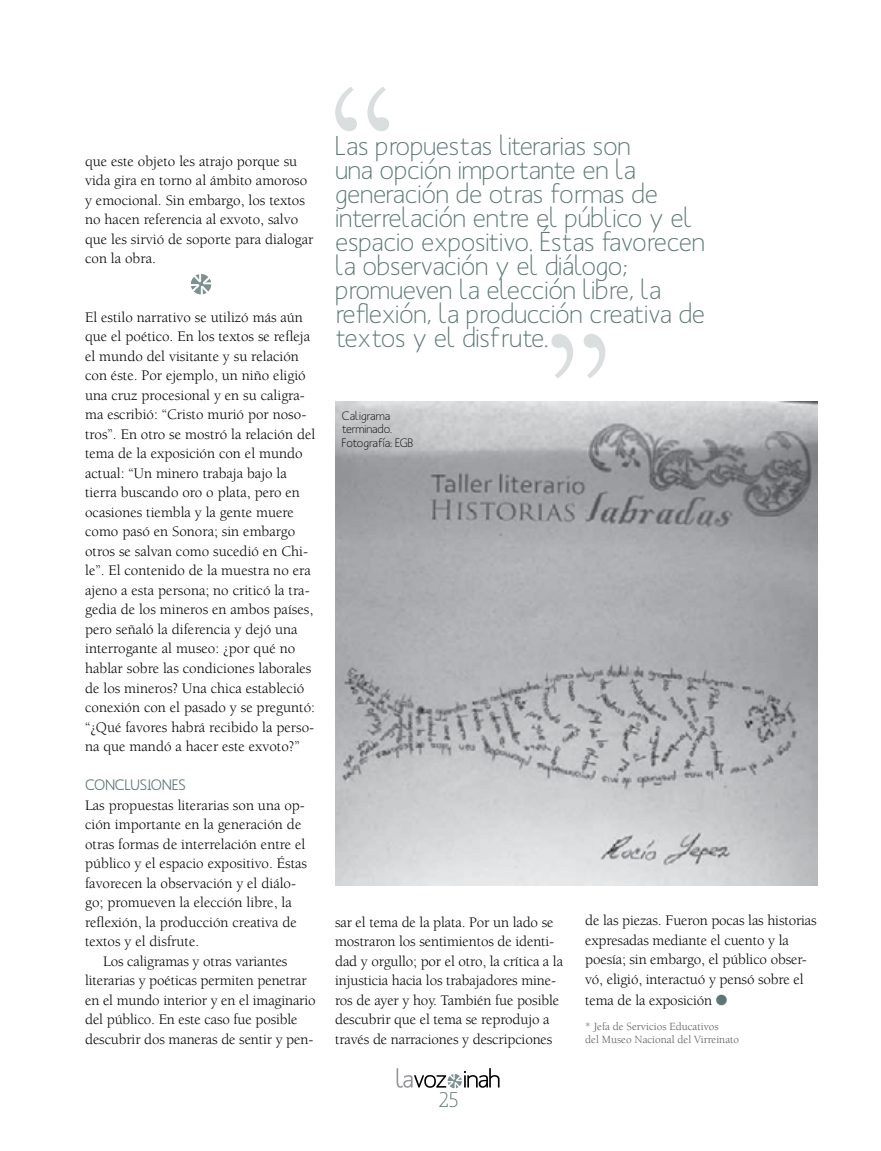
<style>
.page{position:relative;width:881px;height:1151px;background:#fff}
.page>*{position:absolute;margin:0;border:0;box-sizing:border-box;transform-origin:0 0}
.t1{font:27px/24px "Mank Sans 4";letter-spacing:-.01em;color:#5c7775}
.t2{font:21px "Mank Sans 4";color:#5c7775}
.t3{font:15px/19.5px "Berkeley Book 3";color:#000}
.t4{font:15px "Mank Sans Medium 3";color:#5c7775}
.t5{font:12px/13.5px "Mank Sans 4";color:#000}
.t6{font:11.25px/13.5px "Berkeley Book 3";color:#58595b}
.s1{color:#5c7775}
</style>
<div class="page">
<svg style="left:396px;top:1068px;width:103px;height:20px"></svg>
<img style="left:335px;top:401px;width:481px;height:484px">
<svg style="left:190px;top:274px;width:22px;height:21px"></svg>
<svg style="left:335px;top:87px;width:54px;height:44px"></svg>
<svg style="left:551px;top:334px;width:54px;height:44px"></svg>
<p class="t3" style="left:85px;top:151px;width:230px">que este objeto les atrajo porque su vida gira en torno al ámbito amoroso y emocional. Sin embargo, los textos no hacen referencia al exvoto, salvo que les sirvió de soporte para dialogar con la obra.</p>
<p class="t3" style="left:85px;top:307px;width:232px">El estilo narrativo se utilizó más aún que el poético. En los textos se refleja el mundo del visitante y su relación con éste. Por ejemplo, un niño eligió una cruz procesional y en su caligra&shy;ma escribió: “Cristo murió por noso&shy;tros”. En otro se mostró la relación del tema de la exposición con el mundo actual: “Un minero trabaja bajo la tierra buscando oro o plata, pero en ocasiones tiembla y la gente muere como pasó en Sonora; sin embargo otros se salvan como sucedió en Chi&shy;le”. El contenido de la muestra no era ajeno a esta persona; no criticó la tra&shy;gedia de los mineros en ambos países, pero señaló la diferencia y dejó una interrogante al museo: ¿por qué no hablar sobre las condiciones laborales de los mineros? Una chica estableció conexión con el pasado y se preguntó: “¿Qué favores habrá recibido la perso&shy;na que mandó a hacer este exvoto?”</p>
<p class="t4" style="left:85px;top:775px;width:102px">CONCLUSIONES</p>
<p class="t3" style="left:85px;top:795px;width:223px">Las propuestas literarias son una op&shy;ción importante en la generación de otras formas de interrelación entre el público y el espacio expositivo. Éstas favorecen la observación y el diálo&shy;go; promueven la elección libre, la reflexión, la producción creativa de textos y el disfrute.</p>
<p class="t3" style="left:85px;top:951px;width:232px;text-indent:18px">Los caligramas y otras variantes literarias y poéticas permiten penetrar en el mundo interior y en el imaginario del público. En este caso fue posible descubrir dos maneras de sentir y pen-</p>
<p class="t1" style="left:335px;top:134px;width:371px">Las propuestas literarias son<br>una opción importante en la generación de otras formas de interrelación entre el público y el espacio expositivo. Éstas favorecen la observación y el diálogo; promueven la elección libre, la reflexión, la producción creativa de textos y el disfrute.</p>
<p class="t5" style="left:342px;top:409px;width:73px">Caligrama terminado.<br>Fotografía: EGB</p>
<p class="t3" style="left:335px;top:912px;width:229px">sar el tema de la plata. Por un lado se mostraron los sentimientos de identi&shy;dad y orgullo; por el otro, la crítica a la injusticia hacia los trabajadores mine&shy;ros de ayer y hoy. También fue posible descubrir que el tema se reprodujo a través de narraciones y descripciones</p>
<h2 class="t2" style="left:438px;top:1086px;width:22px">25</h2>
<p class="t3" style="left:585px;top:910px;width:233px">de las piezas. Fueron pocas las historias expresadas mediante el cuento y la poesía; sin embargo, el público obser&shy;vó, eligió, interactuó y pensó sobre el</p>
<p class="t3" style="left:585px;top:990px;width:144px">tema de la exposición <span class="s1">●</span></p>
<p class="t6" style="left:585px;top:1019px;width:155px">* Jefa de Servicios Educativos<br>del Museo Nacional del Virreinato</p>
</div>
